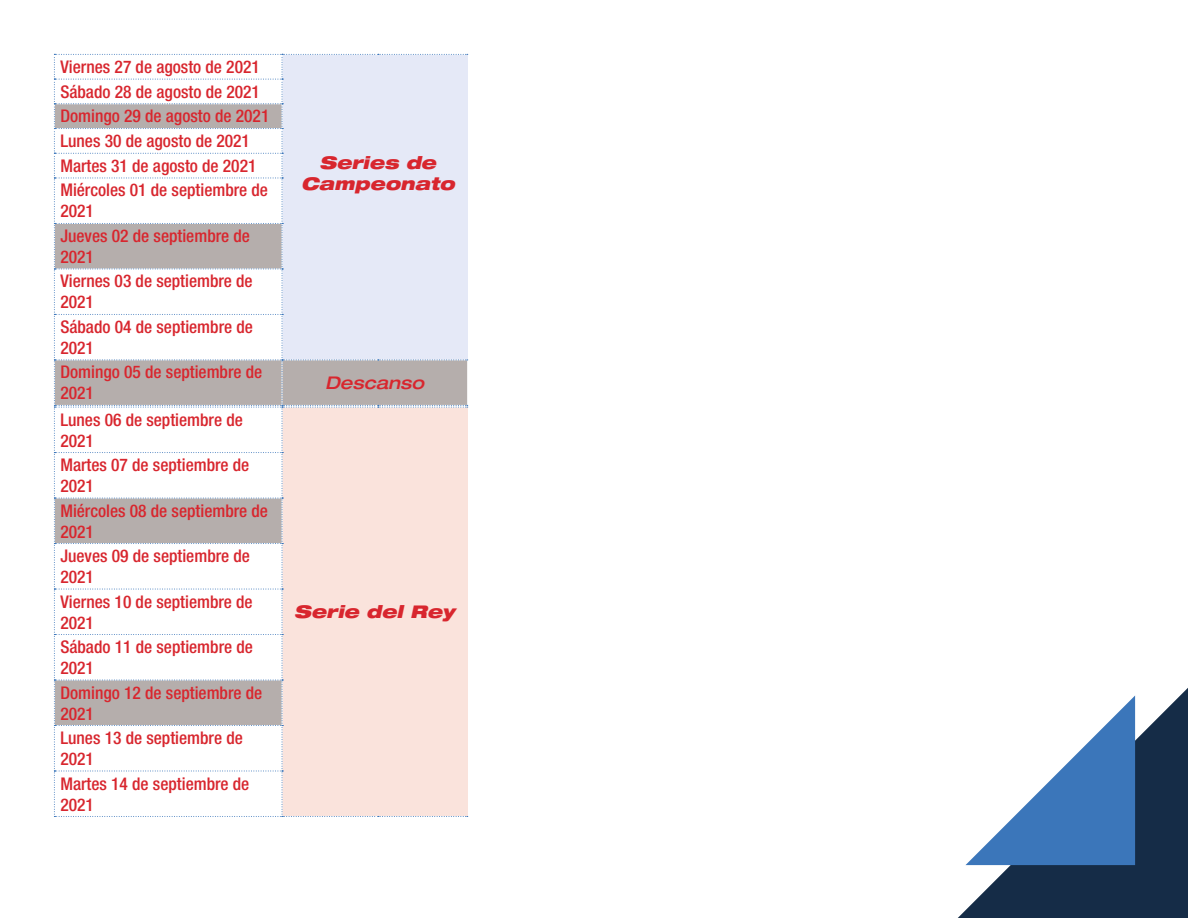
<style>
.page{position:relative;width:1188px;height:918px;background:#fff}
.page>*{position:absolute;margin:0;border:0;box-sizing:border-box;transform-origin:0 0}
.t1{font:500 condensed 17.55px/21px "Helvetica Neue LT Std";color:#d8262e}
.t2{font:italic 900 expanded 17.55px/21px "Helvetica Neue LT Std";color:#d8262e;text-align:center}
.t3{font:italic 500 expanded 17.55px "Helvetica Neue LT Std";color:#d8262e}
</style>
<div class="page">
<svg style="left:958px;top:688px;width:230px;height:230px;fill:#152c47"></svg>
<svg style="left:966px;top:696px;width:169px;height:169px"></svg>
<svg style="left:54px;top:54px;width:414px;height:763px"></svg>
<p class="t1" style="left:60px;top:54px;width:211px;line-height:24.8px">Viernes 27 de agosto de 2021<br>Sábado 28 de agosto de 2021<br>Domingo 29 de agosto de 2021<br>Lunes 30 de agosto de 2021<br>Martes 31 de agosto de 2021<br>Miércoles 01 de septiembre de</p>
<p class="t1" style="left:60px;top:199px;width:191px;line-height:24.5px">2021<br>Jueves 02 de septiembre de</p>
<p class="t1" style="left:60px;top:244px;width:194px;line-height:24.5px">2021<br>Viernes 03 de septiembre de</p>
<p class="t1" style="left:60px;top:290px;width:194px;line-height:24.5px">2021<br>Sábado 04 de septiembre de</p>
<p class="t1" style="left:60px;top:335px;width:203px;line-height:24.5px">2021<br>Domingo 05 de septiembre de</p>
<p class="t1" style="left:60px;top:383px;width:35px">2021</p>
<p class="t1" style="left:60px;top:409px;width:184px">Lunes 06 de septiembre de<br>2021</p>
<p class="t1" style="left:60px;top:454px;width:190px">Martes 07 de septiembre de<br>2021</p>
<p class="t1" style="left:60px;top:500px;width:209px">Miércoles 08 de septiembre de<br>2021</p>
<p class="t1" style="left:60px;top:545px;width:191px">Jueves 09 de septiembre de<br>2021</p>
<p class="t1" style="left:60px;top:591px;width:194px">Viernes 10 de septiembre de<br>2021</p>
<p class="t1" style="left:60px;top:636px;width:194px">Sábado 11 de septiembre de<br>2021</p>
<p class="t1" style="left:60px;top:682px;width:203px">Domingo 12 de septiembre de<br>2021</p>
<p class="t1" style="left:60px;top:727px;width:184px">Lunes 13 de septiembre de<br>2021</p>
<p class="t1" style="left:60px;top:773px;width:190px">Martes 14 de septiembre de<br>2021</p>
<p class="t2" style="left:301px;top:152px;width:155px">Series de<br>Campeonato</p>
<p class="t3" style="left:325px;top:372px;width:101px">Descanso</p>
<p class="t2" style="left:294px;top:601px;width:162px">Serie del Rey</p>
</div>
